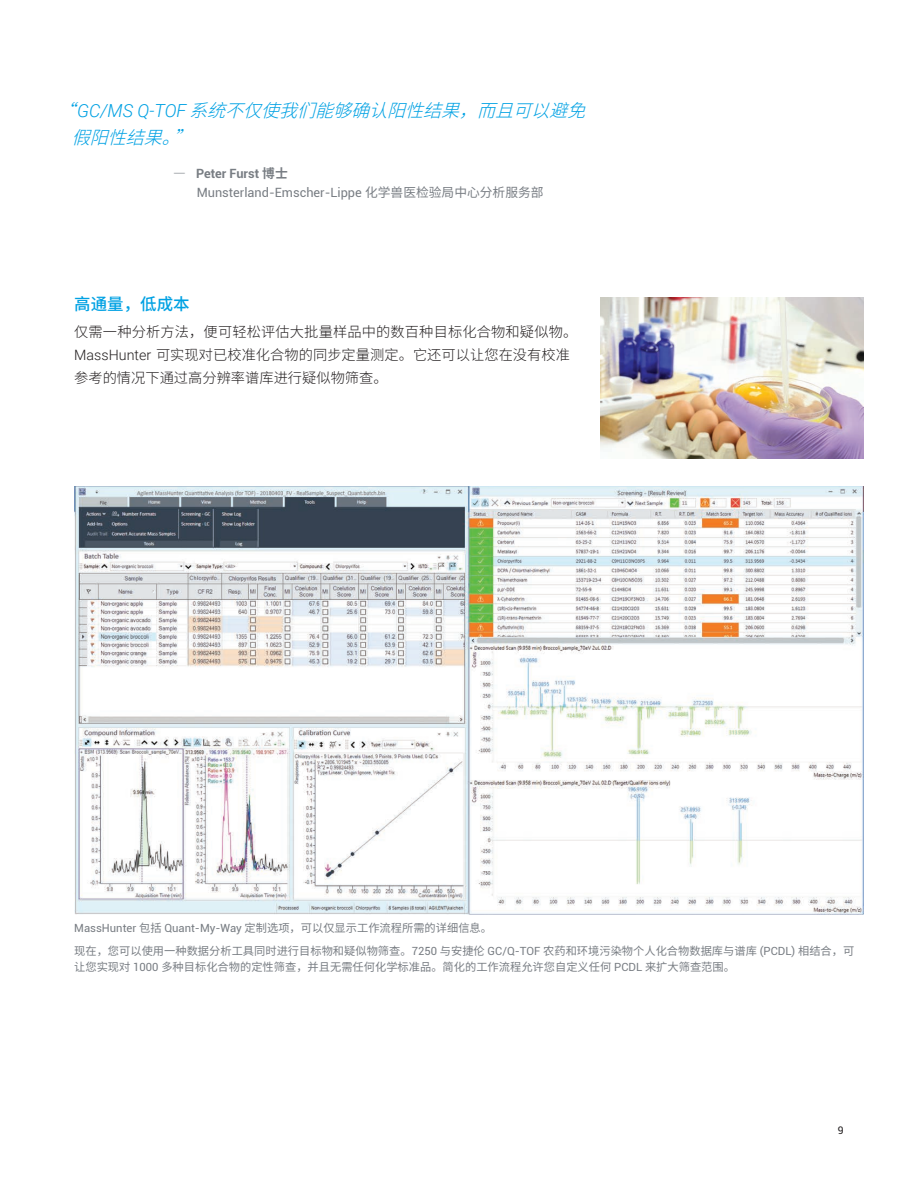
<style>
.page{position:relative;width:918px;height:1188px;background:#fff}
.page>*{position:absolute;margin:0;border:0;box-sizing:border-box;transform-origin:0 0}
.t1{font:italic 300 18px/27px "Noto Sans CJ Ksc";color:#00a1e3}
.t2{font:500 16.5px "Noto Sans CJ Ksc";color:#00a1e3}
.t3{font:300 14.25px/23.2px "Noto Sans CJ Ksc";color:#231f20}
.t4{font:12.75px/18.8px "Roboto";color:#787d83}
.t5{font:11.25px/23.2px "Noto Sans CJ Ksc";color:#787d83}
.t6{font:10.5px "Roboto";color:#231f20}
.s1{font-family:"Roboto"}
.s2{font-family:"Noto Sans CJ Ksc";font-weight:700}
.s3{font-weight:700}
.s4{font-family:"Noto Sans CJ Ksc"}
</style>
<div class="page">
<img style="left:74px;top:486px;width:790px;height:428px">
<img style="left:601px;top:298px;width:263px;height:161px">
<h1 class="t1" style="left:72px;top:97px;width:528px;text-indent:-15px">“<span class="s1">G C / M S Q - T O F</span> 系统不仅使我们能够确认阳性结果，而且可以避免假阳性结果。”</h1>
<p class="t4" style="left:197px;top:164px;width:348px;text-indent:-24px"><span class="s2">―</span> <span class="s3">Peter Furst</span> <span class="s2">博士<br></span>Munsterland-Emscher-Lippe <span class="s4">化学兽医检验局中心分析服务部</span></p>
<h2 class="t2" style="left:74px;top:294px;width:117px">高通量，低成本</h2>
<p class="t3" style="left:74px;top:320px;width:505px">仅需一种分析方法，便可轻松评估大批量样品中的数百种目标化合物和疑似物。<br><span class="s1">MassHunter</span> 可实现对已校准化合物的同步定量测定。它还可以让您在没有校准参考的情况下通过高分辨率谱库进行疑似物筛查。</p>
<p class="t5" style="left:74px;top:916px;width:782px"><span class="s1">MassHunter</span> 包括 <span class="s1">Quant-My-Way</span> 定制选项，可以仅显示工作流程所需的详细信息。<br>现在，您可以使用一种数据分析工具同时进行目标物和疑似物筛查。<span class="s1">7250</span> 与安捷伦 <span class="s1">GC/Q-TOF</span> 农药和环境污染物个人化合物数据库与谱库 <span class="s1">(PCDL)</span> 相结合，可</p>
<p class="t5" style="left:74px;top:956px;width:662px">让您实现对 <span class="s1">1000</span> 多种目标化合物的定性筛查，并且无需任何化学标准品。简化的工作流程允许您自定义任何 <span class="s1">PCDL</span> 来扩大筛查范围。</p>
<p class="t6" style="left:838px;top:1123px;width:7px">9</p>
</div>
